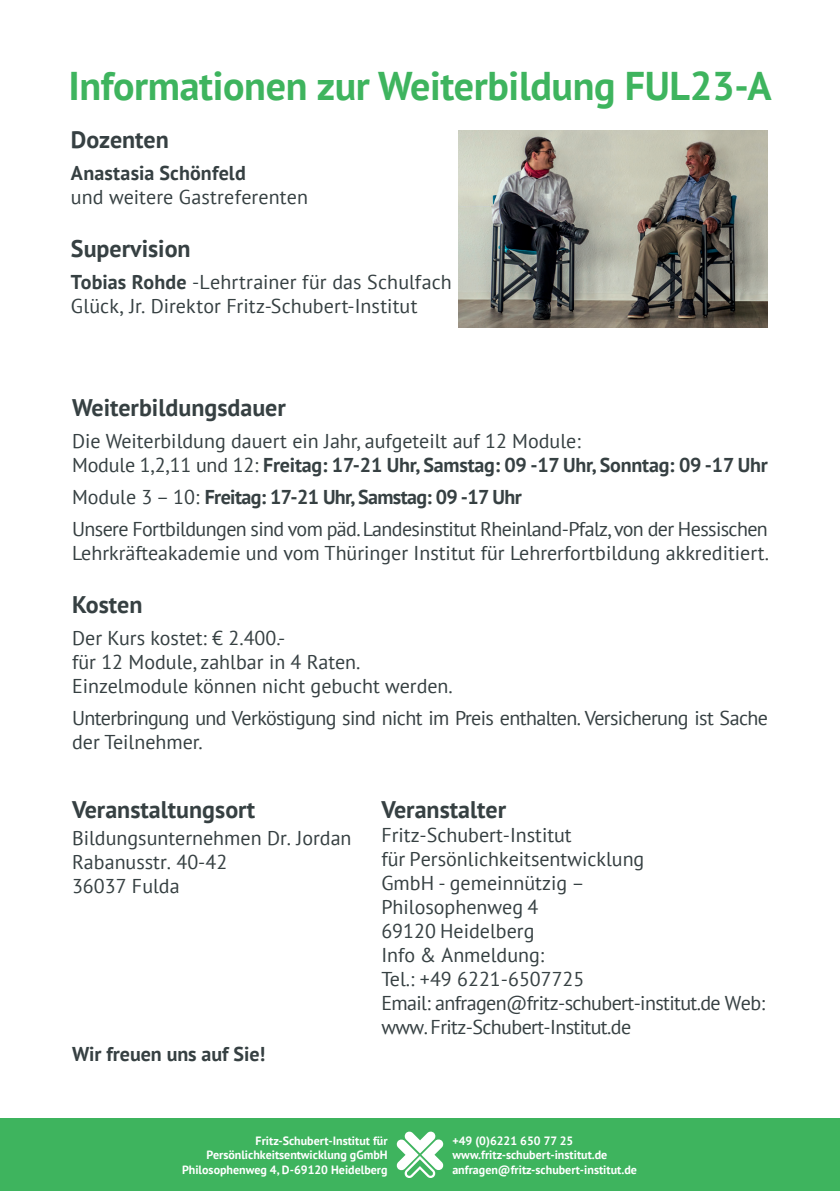
<style>
.page{position:relative;width:840px;height:1191px;background:#fff}
.page>*{position:absolute;margin:0;border:0;box-sizing:border-box;transform-origin:0 0}
.t1{font:700 40px "PT Sans";letter-spacing:-.01em;color:#3eb45e}
.t2{font:700 24px "PT Sans";color:#364042}
.t3{font:20px/24px "PT Sans";color:#364042}
.t4{font:20px/32px "PT Sans";letter-spacing:-.03em;color:#364042}
.t5{font:20px/24px "PT Sans";color:#364042}
.t6{font:700 20px "PT Sans";color:#364042}
.t7{font:700 12px/14.4px "PT Sans";color:#fff;text-align:right}
.s1{font-weight:700}
</style>
<div class="page">
<div style="left:0;top:1119px;width:839px;height:72px;background:#3eb45e"></div>
<svg style="left:396px;top:1131px;width:47px;height:47px"></svg>
<img style="left:458px;top:130px;width:309px;height:198px">
<h1 class="t1" style="left:68px;top:60px;width:704px">Informationen zur Weiterbildung FUL23-A</h1>
<p class="t2" style="left:71px;top:123px;width:99px">Dozenten</p>
<p class="t6" style="left:71px;top:160px;width:176px">Anastasia Schönfeld</p>
<p class="t3" style="left:71px;top:184px;width:238px">und weitere Gastreferenten</p>
<p class="t2" style="left:71px;top:232px;width:121px">Supervision</p>
<p class="t3" style="left:71px;top:269px;width:382px"><span class="s1">Tobias Rohde</span> -Lehrtrainer für das Schulfach<br>Glück, Jr. Direktor Fritz-Schubert-Institut</p>
<p class="t2" style="left:72px;top:392px;width:215px">Weiterbildungsdauer</p>
<p class="t3" style="left:72px;top:428px;width:696px">Die Weiterbildung dauert ein Jahr, aufgeteilt auf 12 Module:<br>Module 1,2,11 und 12: <span class="s1">Freitag: 17-21 Uhr, Samstag: 09 -17 Uhr, Sonntag: 09 -17 Uhr</span></p>
<p class="t4" style="left:72px;top:480px;width:697px">Module 3 – 10: <span class="s1">Freitag: 17-21 Uhr, Samstag: 09 -17 Uhr<br></span>Unsere Fortbildungen sind vom päd. Landesinstitut Rheinland-Pfalz, von der Hessischen</p>
<p class="t3" style="left:72px;top:540px;width:698px">Lehrkräfteakademie und vom Thüringer Institut für Lehrerfortbildung akkreditiert.</p>
<p class="t2" style="left:72px;top:589px;width:72px">Kosten</p>
<p class="t3" style="left:72px;top:625px;width:382px">Der Kurs kostet: € 2.400.-<br>für 12 Module, zahlbar in 4 Raten.<br>Einzelmodule können nicht gebucht werden.</p>
<p class="t4" style="left:72px;top:705px;width:697px;line-height:24px">Unterbringung und Verköstigung sind nicht im Preis enthalten. Versicherung ist Sache der Teilnehmer.</p>
<p class="t2" style="left:72px;top:794px;width:184px">Veranstaltungsort</p>
<p class="t5" style="left:72px;top:825px;width:281px">Bildungsunternehmen Dr. Jordan<br>Rabanusstr. 40-42<br>36037 Fulda</p>
<p class="t6" style="left:72px;top:1040px;width:195px">Wir freuen uns auf Sie!</p>
<p class="t2" style="left:381px;top:794px;width:126px">Veranstalter</p>
<p class="t3" style="left:381px;top:822px;width:385px">Fritz-Schubert-Institut<br>für Persönlichkeitsentwicklung<br>GmbH - gemeinnützig –<br>Philosophenweg 4<br>69120 Heidelberg<br>Info &amp; Anmeldung:<br>Tel.: +49 6221-6507725<br>Email: anfragen@fritz-schubert-institut.de Web: www. Fritz-Schubert-Institut.de</p>
<p class="t7" style="left:182px;top:1133px;width:207px">Fritz-Schubert-Institut für<br>Persönlichkeitsentwicklung gGmbH<br>Philosophenweg 4, D-69120 Heidelberg</p>
<p class="t7" style="left:452px;top:1133px;width:186px;text-align:left">+49 (0)6221 650 77 25 www.fritz-schubert-institut.de anfragen@fritz-schubert-institut.de</p>
</div>
